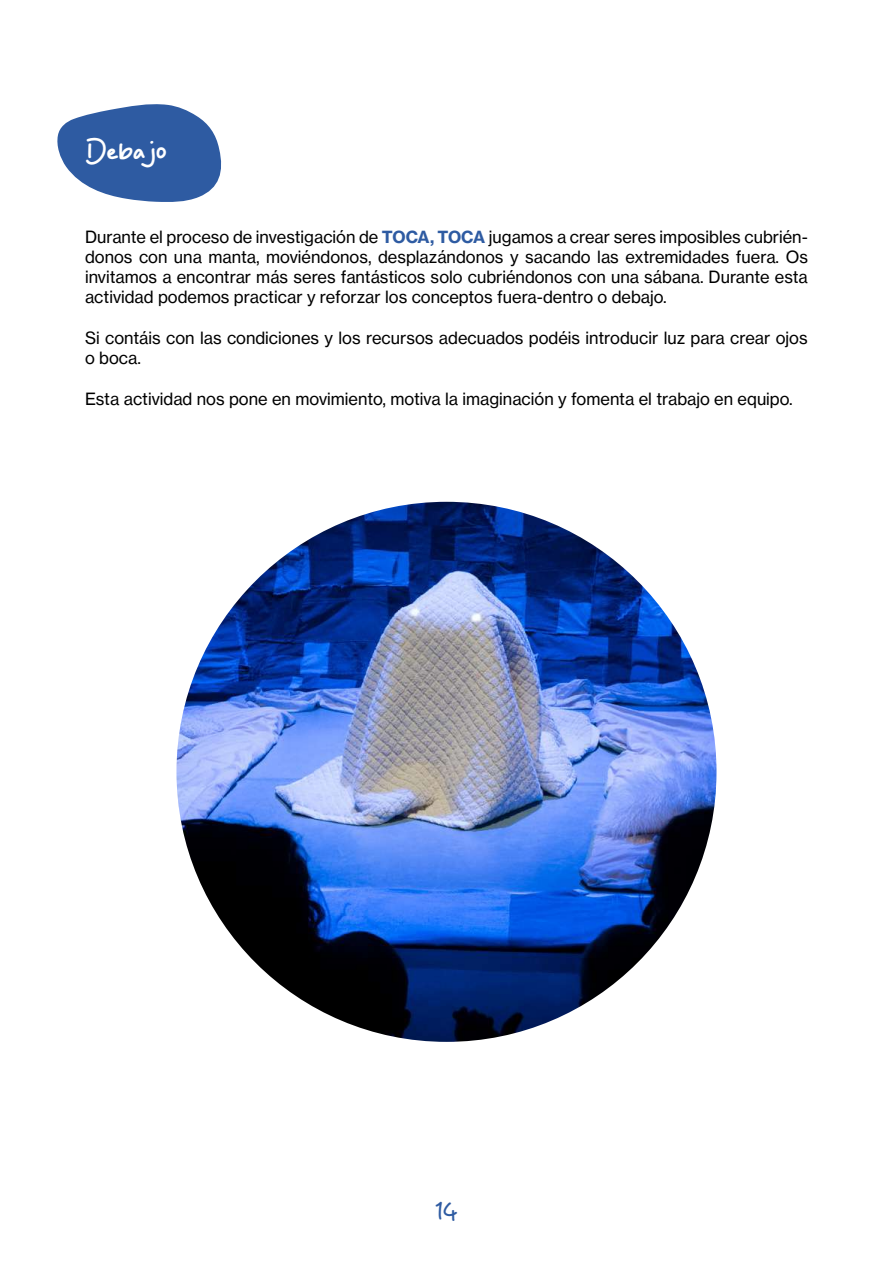
<style>
.page{position:relative;width:893px;height:1263px;background:#fff}
.page>*{position:absolute;margin:0;border:0;box-sizing:border-box;transform-origin:0 0}
.t1{font:37.5px "Miology";color:#fff}
.t2{font:28.5px "Miology";color:#2e5ba2}
.t3{font:16.5px/19.8px "Neue Haas Grotesk Text Pro";color:#000;text-align:justify}
.s1{font-family:"N Haas Grotesk TX Pro 75 Bd";color:#2e5ba2}
</style>
<div class="page">
<svg style="left:57px;top:104px;width:165px;height:98px"></svg>
<img style="left:176px;top:502px;width:540px;height:540px;border-radius:270px">
<h1 class="t1" style="left:85px;top:131px;width:83px">Debajo</h1>
<p class="t3" style="left:85px;top:228px;width:724px">Durante el proceso de investigación de <span class="s1">TOCA, TOCA</span> jugamos a crear seres imposibles cubrién&shy;donos con una manta, moviéndonos, desplazándonos y sacando las extremidades fuera. Os invitamos a encontrar más seres fantásticos solo cubriéndonos con una sábana. Durante esta actividad podemos practicar y reforzar los conceptos fuera-dentro o debajo.</p>
<p class="t3" style="left:85px;top:328px;width:724px">Si contáis con las condiciones y los recursos adecuados podéis introducir luz para crear ojos o boca.</p>
<p class="t3" style="left:85px;top:389px;width:709px">Esta actividad nos pone en movimiento, motiva la imaginación y fomenta el trabajo en equipo.</p>
<h2 class="t2" style="left:435px;top:1196px;width:24px">14</h2>
</div>
